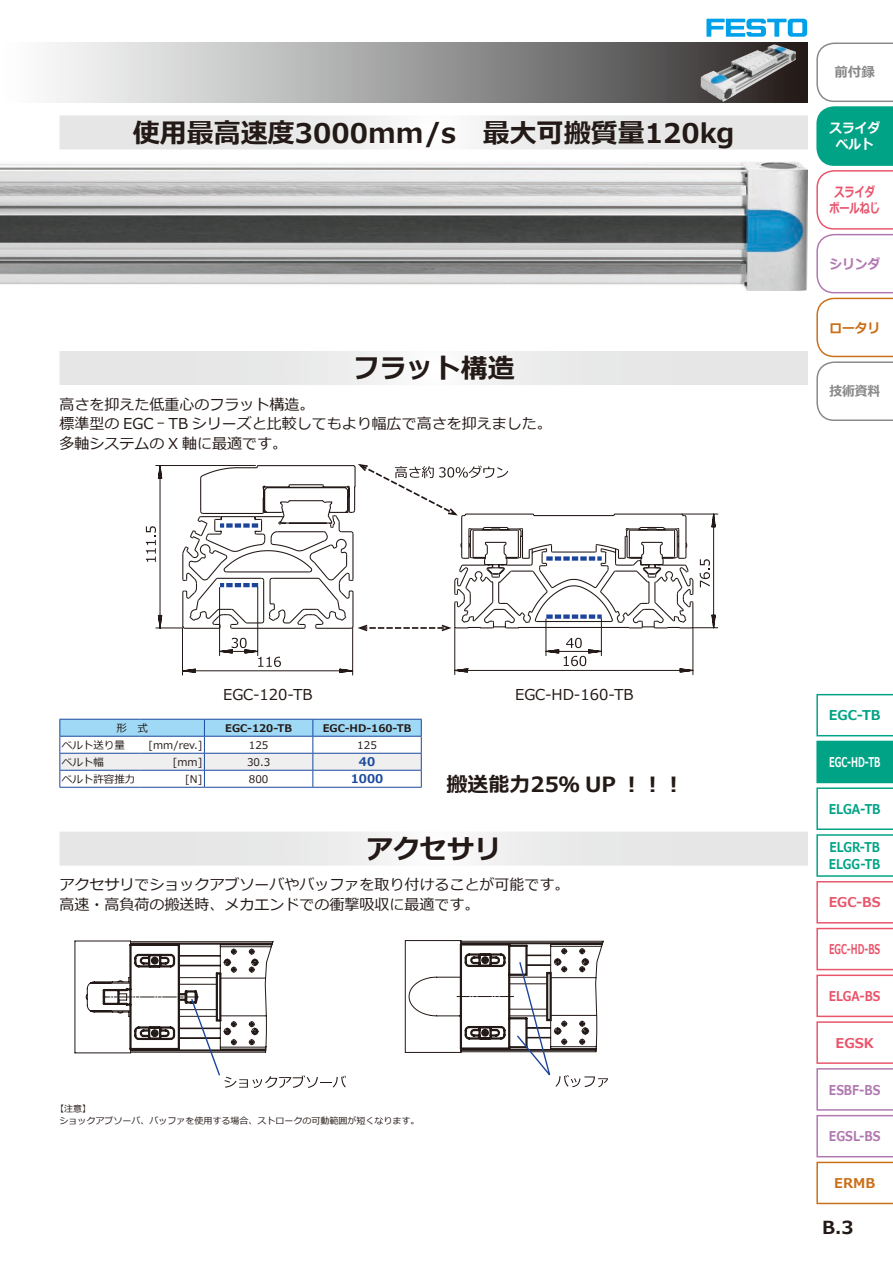
<style>
.page{position:relative;width:893px;height:1263px;background:#fff}
.page>*{position:absolute;margin:0;border:0;box-sizing:border-box;transform-origin:0 0}
.t1{font:700 27px "Meiryo";color:#231916}
.t2{font:700 21px "Meiryo";color:#231916}
.t3{font:700 18px "Meiryo";color:#231916}
.t4{font:15px/19.5px "Meiryo";color:#231916}
.t5{font:700 13.5px/16.5px "Meiryo";color:#00a385;scale:.83 1}
.t6{font:700 13.5px "Meiryo";color:#e9546b}
.t7{font:700 13.5px/16.5px "Meiryo";color:#e9546b;text-align:center;scale:.75 1}
.t8{font:700 13.5px "Meiryo";color:#fff;scale:.64 1}
.t9{font:700 13.5px "Meiryo";color:#e9546b;scale:.63 1}
.t10{font:700 13.5px "Meiryo";color:#00a385;scale:.85 1}
.t11{font:700 13.5px "Meiryo";color:#e9546b;scale:.83 1}
.t12{font:700 13.5px "Meiryo";color:#b077b0;scale:.85 1}
.t13{font:700 13.5px "Meiryo";color:#b077b0;scale:.84 1}
.t14{font:700 13.5px/16.5px "Meiryo";color:#fff;text-align:center;scale:.94 1}
.t15{font:700 13.5px "Meiryo";color:#00a385}
.t16{font:700 13.5px "Meiryo";color:#b077b0;scale:.94 1}
.t17{font:700 13.5px "Meiryo";color:#cb6f18;scale:.94 1}
.t18{font:700 13.5px "Meiryo";color:#898989;scale:.94 1}
.t19{font:700 13.5px "Meiryo";color:#cb6f18}
.t20{font:700 13.5px "Meiryo";color:#898989}
.t21{font:700 12px "Meiryo";color:#1a499d}
.t22{font:10.5px "Meiryo";color:#231916}
.t23{font:700 10.5px "Meiryo";color:#231916}
.t24{font:9px/12px "Meiryo";color:#231916}
</style>
<div class="page">
<img style="left:0;top:161px;width:808px;height:129px">
<svg style="left:60px;top:115px;width:748px;height:34px;fill:#e7e8e8"></svg>
<svg style="left:60px;top:351px;width:748px;height:34px;fill:#e7e8e8"></svg>
<svg style="left:60px;top:831px;width:748px;height:35px;fill:#e7e8e8"></svg>
<svg style="left:146px;top:464px;width:572px;height:212px"></svg>
<hr style="left:60px;top:787px;width:81px;height:1px;background:#1a499d">
<hr style="left:141px;top:787px;width:63px;height:1px;background:#1a499d">
<hr style="left:204px;top:787px;width:109px;height:1px;background:#1a499d">
<hr style="left:313px;top:787px;width:109px;height:1px;background:#1a499d">
<svg style="left:60px;top:719px;width:362px;height:68px"></svg>
<hr style="left:60px;top:736px;width:81px;height:1px;background:#1a499d">
<hr style="left:141px;top:736px;width:63px;height:1px;background:#1a499d">
<hr style="left:204px;top:736px;width:109px;height:1px;background:#1a499d">
<hr style="left:313px;top:736px;width:109px;height:1px;background:#1a499d">
<svg style="left:74px;top:940px;width:272px;height:148px"></svg>
<svg style="left:405px;top:940px;width:203px;height:147px"></svg>
<svg style="left:54px;top:43px;width:754px;height:59px;background:#a0a0a0"></svg>
<svg style="left:706px;top:19px;width:101px;height:18px"></svg>
<img style="left:701px;top:44px;width:95px;height:58px">
<svg style="left:816px;top:694px;width:77px;height:510px"></svg>
<svg style="left:816px;top:42px;width:77px;height:379px"></svg>
<h1 class="t1" style="left:133px;top:114px;width:603px">使用最高速度3000mm/s　最大可搬質量120kg</h1>
<h1 class="t1" style="left:353px;top:349px;width:164px">フラット構造</h1>
<p class="t4" style="left:60px;top:395px;width:494px">高さを抑えた低重心のフラット構造。<br>標準型の EGC ｰ TB シリーズと比較してもより幅広で高さを抑えました。多軸システムの X 軸に最適です。</p>
<p class="t20" style="left:834px;top:63px;width:42px">前付録</p>
<p class="t14" style="left:829px;top:120px;width:56px">スライダベルト</p>
<p class="t7" style="left:829px;top:184px;width:69px">スライダボールねじ</p>
<p class="t16" style="left:829px;top:254px;width:56px">シリンダ</p>
<p class="t17" style="left:829px;top:318px;width:56px">ロータリ</p>
<p class="t18" style="left:829px;top:382px;width:56px">技術資料</p>
<p class="t4" style="left:223px;top:686px;width:91px">EGC-120-TB</p>
<p class="t4" style="left:515px;top:686px;width:120px">EGC-HD-160-TB</p>
<p class="t22" style="left:116px;top:720px;width:33px">形　式</p>
<p class="t23" style="left:225px;top:720px;width:68px">EGC-120-TB</p>
<p class="t23" style="left:323px;top:720px;width:90px">EGC-HD-160-TB</p>
<p class="t22" style="left:62px;top:737px;width:64px">ベルト送り量</p>
<p class="t22" style="left:149px;top:737px;width:55px">[mm/rev.]</p>
<p class="t22" style="left:249px;top:737px;width:21px">125</p>
<p class="t22" style="left:357px;top:737px;width:21px">125</p>
<p class="t22" style="left:62px;top:754px;width:44px">ベルト幅</p>
<p class="t22" style="left:173px;top:754px;width:31px">[mm]</p>
<p class="t22" style="left:247px;top:754px;width:25px">30.3</p>
<p class="t21" style="left:359px;top:753px;width:18px">40</p>
<p class="t22" style="left:62px;top:771px;width:75px">ベルト許容推力</p>
<p class="t22" style="left:185px;top:771px;width:18px">[N]</p>
<p class="t22" style="left:249px;top:771px;width:21px">800</p>
<p class="t21" style="left:351px;top:770px;width:34px">1000</p>
<h2 class="t2" style="left:446px;top:769px;width:239px">搬送能力25％ UP ！！！</h2>
<h1 class="t1" style="left:366px;top:830px;width:137px">アクセサリ</h1>
<p class="t4" style="left:60px;top:876px;width:511px">アクセサリでショックアブソーバやバッファを取り付けることが可能です。高速・高負荷の搬送時、メカエンドでの衝撃吸収に最適です。</p>
<p class="t24" style="left:60px;top:1103px;width:361px;text-indent:-4px">【注意】<br>ショックアブソーバ、バッファを使用する場合、ストロークの可動範囲が短くなります。</p>
<p class="t15" style="left:829px;top:706px;width:53px">EGC-TB</p>
<p class="t8" style="left:829px;top:753px;width:82px">EGC-HD-TB</p>
<p class="t10" style="left:829px;top:799px;width:63px">ELGA-TB</p>
<p class="t5" style="left:829px;top:840px;width:63px">ELGR-TB<br>ELGG-TB</p>
<p class="t6" style="left:829px;top:893px;width:53px">EGC-BS</p>
<p class="t9" style="left:829px;top:940px;width:83px">EGC-HD-BS</p>
<p class="t11" style="left:829px;top:986px;width:64px">ELGA-BS</p>
<p class="t6" style="left:835px;top:1033px;width:40px">EGSK</p>
<p class="t13" style="left:829px;top:1080px;width:63px">ESBF-BS</p>
<p class="t12" style="left:829px;top:1127px;width:62px">EGSL-BS</p>
<p class="t19" style="left:834px;top:1173px;width:43px">ERMB</p>
<p class="t3" style="left:822px;top:1214px;width:33px">B.3</p>
</div>
